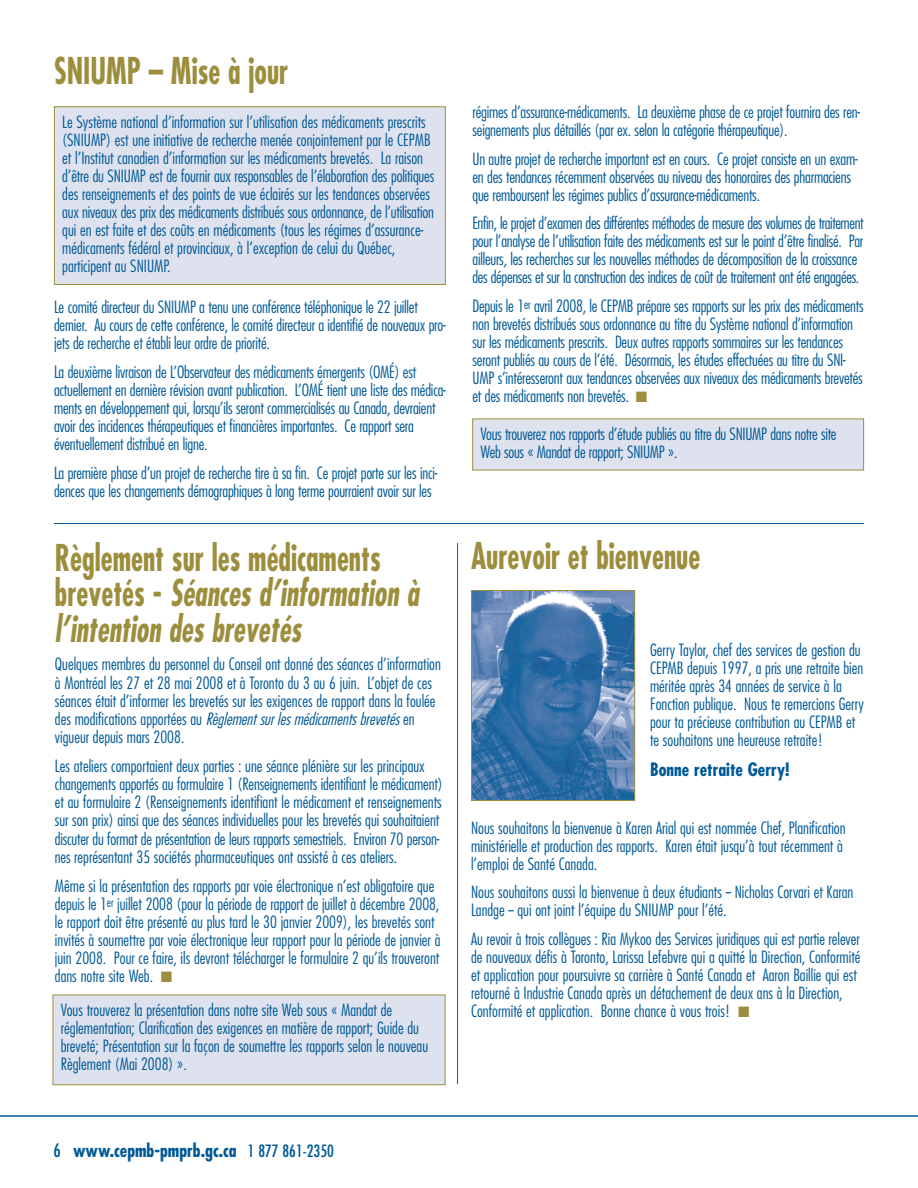
<style>
.page{position:relative;width:918px;height:1188px;background:#fff}
.page>*{position:absolute;margin:0;border:0;box-sizing:border-box;transform-origin:0 0}
.t1{font:italic 700 condensed 36px/35.4px "Futura LT";color:#9d8e3e;scale:.8 1}
.t2{font:700 condensed 36px "Futura LT";color:#9d8e3e;scale:.8 1}
.t3{font:700 condensed 18px "Futura LT";color:#005996}
.t4{font:300 condensed 16.5px/18px "Futura LT";letter-spacing:-.005em;color:#005996}
.s1{font-style:normal}
.s2{font-style:italic}
.s3{color:#9d8e3e}
.s4{font-weight:400}
.s5{font-weight:400;font-size:16.5px}
</style>
<div class="page">
<hr style="left:0;top:1115px;width:918px;height:2px;background:#005996">
<hr style="left:54px;top:523px;width:810px;height:1px;background:#005996">
<div style="left:473px;top:419px;width:390px;height:51px;background:#dee2ee"></div>
<div style="left:55px;top:107px;width:390px;height:177px;background:#dee2ee"></div>
<div style="left:54px;top:106px;width:392px;height:179px;border:1px solid #9d8e3e"></div>
<div style="left:53px;top:995px;width:392px;height:89px;background:#dee2ee"></div>
<div style="left:53px;top:995px;width:393px;height:90px;border:1px solid #9d8e3e"></div>
<hr style="left:457px;top:543px;width:1px;height:541px;background:#005996">
<img style="left:473px;top:592px;width:160px;height:207px">
<div style="left:471px;top:590px;width:164px;height:211px;border:1px solid #9d8e3e"></div>
<h1 class="t2" style="left:54px;top:55px;width:294px">SNIUMP – Mise à jour</h1>
<p class="t4" style="left:62px;top:114px;width:374px">Le Système national d’information sur l’utilisation des médicaments prescrits (SNIUMP) est une initiative de recherche menée conjointement par le CEPMB et l’Institut canadien d’information sur les médicaments brevetés. La raison d’être du SNIUMP est de fournir aux responsables de l’élaboration des politiques des renseignements et des points de vue éclairés sur les tendances observées aux niveaux des prix des médicaments distribués sous ordonnance, de l’utilisation qui en est faite et des coûts en médicaments (tous les régimes d’assurance&shy;médicaments fédéral et provinciaux, à l’exception de celui du Québec, participent au SNIUMP.</p>
<p class="t4" style="left:54px;top:299px;width:393px">Le comité directeur du SNIUMP a tenu une conférence téléphonique le 22 juillet dernier. Au cours de cette conférence, le comité directeur a identifié de nouveaux pro&shy;jets de recherche et établi leur ordre de priorité.</p>
<p class="t4" style="left:54px;top:364px;width:393px">La deuxième livraison de L’Observateur des médicaments émergents (OMÉ) est actuellement en dernière révision avant publication. L’OMÉ tient une liste des médica&shy;ments en développement qui, lorsqu’ils seront commercialisés au Canada, devraient avoir des incidences thérapeutiques et financières importantes. Ce rapport sera éventuellement distribué en ligne.</p>
<p class="t4" style="left:54px;top:465px;width:385px">La première phase d’un projet de recherche tire à sa fin. Ce projet porte sur les inci&shy;dences que les changements démographiques à long terme pourraient avoir sur les</p>
<h1 class="t1" style="left:55px;top:543px;width:456px"><span class="s1">Règlement sur les médicaments brevetés -</span> Séances d’information à l’intention des brevetés</h1>
<p class="t4" style="left:55px;top:656px;width:388px">Quelques membres du personnel du Conseil ont donné des séances d’information à Montréal les 27 et 28 mai 2008 et à Toronto du 3 au 6 juin. L’objet de ces séances était d’informer les brevetés sur les exigences de rapport dans la foulée d e s m o d i f i c a t i o n s a p p o r t é e s a u <span class="s2">Règlementsurlesmédicamentsbrevetés</span> e n vigueur depuis mars 2008.</p>
<p class="t4" style="left:55px;top:758px;width:389px">Les ateliers comportaient deux parties : une séance plénière sur les principaux changements apportés au formulaire 1 (Renseignements identifiant le médicament) et au formulaire 2 (Renseignements identifiant le médicament et renseignements sur son prix) ainsi que des séances individuelles pour les brevetés qui souhaitaient discuter du format de présentation de leurs rapports semestriels. Environ 70 person&shy;nes représentant 35 sociétés pharmaceutiques ont assisté à ces ateliers.</p>
<p class="t4" style="left:55px;top:878px;width:387px">Même si la présentation des rapports par voie électronique n’est obligatoire que depuis le 1<sup>er</sup> juillet 2008 (pour la période de rapport de juillet à décembre 2008, le rapport doit être présenté au plus tard le 30 janvier 2009), les brevetés sont invités à soumettre par voie électronique leur rapport pour la période de janvier à juin 2008. Pour ce faire, ils devront télécharger le formulaire 2 qu’ils trouveront dans notre site Web. <span class="s3">■</span></p>
<p class="t4" style="left:61px;top:1002px;width:369px">Vous trouverez la présentation dans notre site Web sous « Mandat de réglementation; Clarification des exigences en matière de rapport; Guide du breveté; Présentation sur la façon de soumettre les rapports selon le nouveau Règlement (Mai 2008) ».</p>
<p class="t4" style="left:472px;top:104px;width:389px">régimes d’assurance-médicaments. La deuxième phase de ce projet fournira des ren&shy;seignements plus détaillés (par ex. selon la catégorie thérapeutique).</p>
<p class="t4" style="left:472px;top:151px;width:387px">Un autre projet de recherche important est en cours. Ce projet consiste en un exam&shy;en des tendances récemment observées au niveau des honoraires des pharmaciens que remboursent les régimes publics d’assurance-médicaments.</p>
<p class="t4" style="left:472px;top:215px;width:393px">Enfin, le projet d’examen des différentes méthodes de mesure des volumes de traitement pour l’analyse de l’utilisation faite des médicaments est sur le point d’être finalisé. Par ailleurs, les recherches sur les nouvelles méthodes de décomposition de la croissance des dépenses et sur la construction des indices de coût de traitement ont été engagées.</p>
<p class="t4" style="left:472px;top:298px;width:393px">Depuis le 1<sup>er</sup> avril 2008, le CEPMB prépare ses rapports sur les prix des médicaments non brevetés distribués sous ordonnance au titre du Système national d’information sur les médicaments prescrits. Deux autres rapports sommaires sur les tendances seront publiés au cours de l’été. Désormais, les études effectuées au titre du SNI-UMP s’intéresseront aux tendances observées aux niveaux des médicaments brevetés et des médicaments non brevetés. <span class="s3">■</span></p>
<p class="t4" style="left:481px;top:426px;width:358px">Vous trouverez nos rapports d’étude publiés au titre du SNIUMP dans notre site<br>Web sous « Mandat de rapport; SNIUMP ».</p>
<h1 class="t2" style="left:471px;top:540px;width:288px">Aurevoir et bienvenue</h1>
<p class="t4" style="left:650px;top:642px;width:215px">Gerry Taylor, chef des services de gestion du CEPMB depuis 1997, a pris une retraite bien méritée après 34 années de service à la Fonction publique. Nous te remercions Gerry pour ta précieuse contribution au CEPMB et te souhaitons une heureuse retraite!</p>
<p class="t3" style="left:650px;top:761px;width:141px">Bonne retraite Gerry!</p>
<p class="t4" style="left:471px;top:820px;width:376px">Nous souhaitons la bienvenue à Karen Arial qui est nommée Chef, Planification ministérielle et production des rapports. Karen était jusqu’à tout récemment à l’emploi de Santé Canada.</p>
<p class="t4" style="left:471px;top:884px;width:384px">Nous souhaitons aussi la bienvenue à deux étudiants -- Nicholas Corvari et Karan<br>Landge -- qui ont joint l’équipe du SNIUMP pour l’été.</p>
<p class="t4" style="left:471px;top:931px;width:391px">Au revoir à trois collègues : Ria Mykoo des Services juridiques qui est partie relever de nouveaux défis à Toronto, Larissa Lefebvre qui a quitté la Direction, Conformité et application pour poursuivre sa carrière à Santé Canada et Aaron Baillie qui est retourné à Industrie Canada après un détachement de deux ans à la Direction, Conformité et application. Bonne chance à vous trois! <span class="s3">■</span></p>
<p class="t3" style="left:53px;top:1142px;width:282px"><span class="s4">6</span> www.cepmb-pmprb.gc.ca <span class="s5">1 877 861-2350</span></p>
</div>
